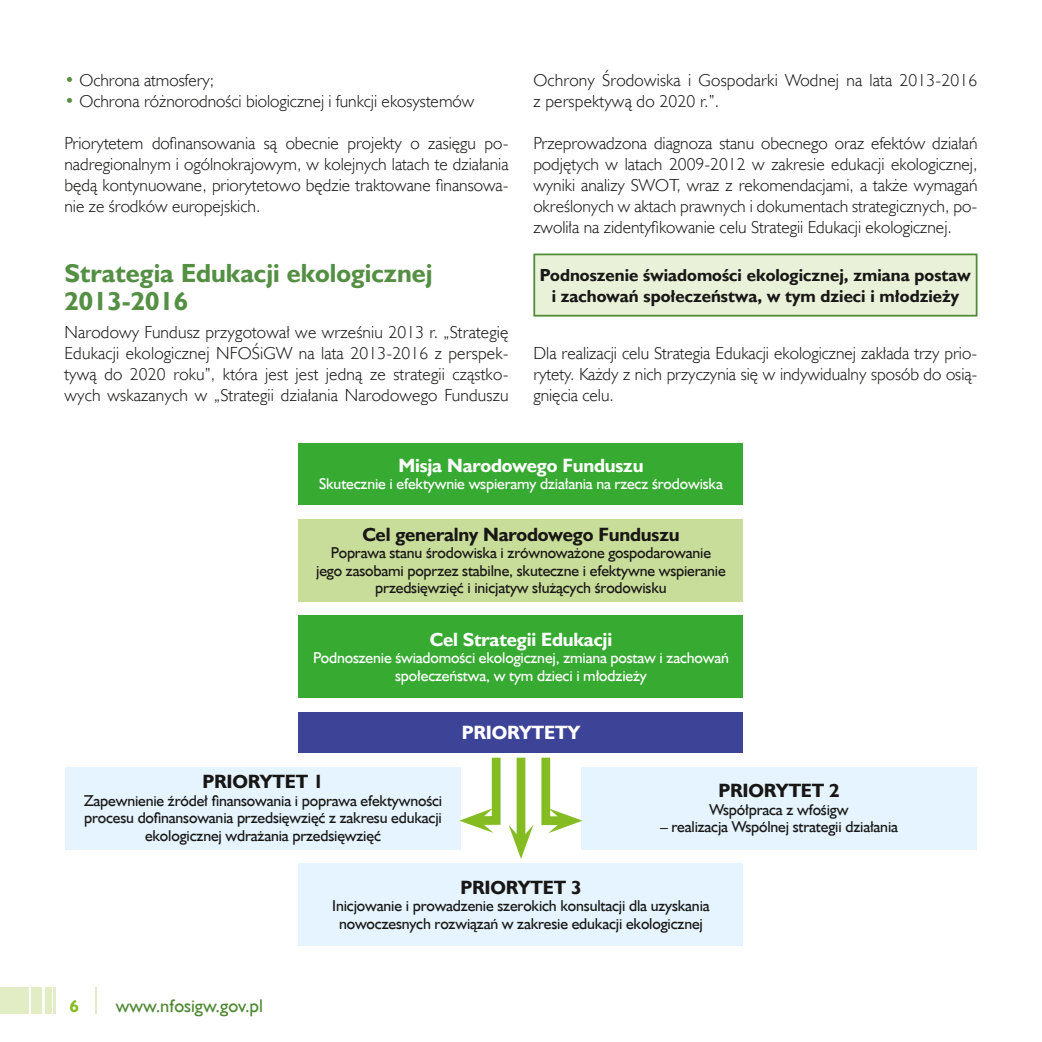
<style>
.page{position:relative;width:1042px;height:1042px;background:#fff}
.page>*{position:absolute;margin:0;border:0;box-sizing:border-box;transform-origin:0 0}
.t1{font:700 26.25px/28px "Humanst 521 EU";color:#548f44}
.t2{font:700 19.25px "Humanst 521 EU";letter-spacing:-.01em;color:#181716}
.t3{font:700 19.25px "Humanst 521 EU";letter-spacing:-.01em;color:#fff}
.t4{font:18.38px "Humanst 521 EU";color:#4f8933}
.t5{font:17.5px/21px "Humanst 521 Lt EU";color:#181716;text-align:justify}
.t6{font:700 17.5px/21px "Humanst 521 EU";color:#181716;text-align:center}
.t7{font:700 17.5px "Humanst 521 EU";color:#85bc21}
.t8{font:15.75px/17.5px "Humanst 521 EU";letter-spacing:-.01em;color:#181716;text-align:center}
.t9{font:15.75px/17.5px "Humanst 521 EU";letter-spacing:-.01em;color:#fff;text-align:center}
.s1{color:#548f44}
</style>
<div class="page">
<div style="left:0;top:987px;width:28px;height:27px;background:#e2ecc5"></div>
<div style="left:31px;top:987px;width:11px;height:27px;background:#e2ecc5"></div>
<div style="left:45px;top:987px;width:6px;height:27px;background:#e2ecc5"></div>
<hr style="left:54px;top:987px;width:2px;height:27px;background:#e2ecc5">
<svg style="left:95px;top:987px;width:1px;height:27px"></svg>
<div style="left:534px;top:254px;width:442px;height:62px;background:#eaf1d9"></div>
<div style="left:533px;top:253px;width:444px;height:63px;border:2px solid #4f8933"></div>
<div style="left:299px;top:443px;width:444px;height:62px;background:#37aa32"></div>
<div style="left:299px;top:712px;width:444px;height:40px;background:#3d4396"></div>
<div style="left:299px;top:519px;width:444px;height:82px;background:#c9dd9a"></div>
<div style="left:299px;top:616px;width:444px;height:82px;background:#37aa32"></div>
<div style="left:299px;top:863px;width:444px;height:83px;background:#e5f4fe"></div>
<div style="left:65px;top:767px;width:395px;height:82px;background:#e5f4fe"></div>
<div style="left:581px;top:767px;width:395px;height:82px;background:#e5f4fe"></div>
<svg style="left:459px;top:752px;width:123px;height:107px"></svg>
<p class="t5" style="left:64px;top:69px;width:151px"><span class="s1">•</span> Ochrona atmosfery;</p>
<p class="t5" style="left:64px;top:90px;width:411px"><span class="s1">•</span> Ochrona różnorodności biologicznej i funkcji ekosystemów</p>
<p class="t5" style="left:64px;top:132px;width:445px">Priorytetem dofinansowania są obecnie projekty o zasięgu po&shy;nadregionalnym i ogólnokrajowym, w kolejnych latach te działania będą kontynuowane, priorytetowo będzie traktowane finansowa&shy;nie ze środków europejskich.</p>
<h1 class="t1" style="left:64px;top:259px;width:369px">Strategia Edukacji ekologicznej<br>2013-2016</h1>
<p class="t5" style="left:64px;top:321px;width:445px">Narodowy Fundusz przygotował we wrześniu 2013 r. „Strategię Edukacji ekologicznej NFOŚiGW na lata 2013-2016 z perspek&shy;tywą do 2020 roku”, która jest jest jedną ze strategii cząstko&shy;wych wskazanych w „Strategii działania Narodowego Funduszu</p>
<p class="t5" style="left:533px;top:69px;width:445px">Ochrony Środowiska i Gospodarki Wodnej na lata 2013-2016 z perspektywą do 2020 r.”.</p>
<p class="t5" style="left:533px;top:132px;width:445px">Przeprowadzona diagnoza stanu obecnego oraz efektów działań podjętych w latach 2009-2012 w zakresie edukacji ekologicznej, wyniki analizy SWOT, wraz z rekomendacjami, a także wymagań określonych w aktach prawnych i dokumentach strategicznych, po&shy;zwoliła na zidentyfikowanie celu Strategii Edukacji ekologicznej.</p>
<p class="t6" style="left:540px;top:264px;width:432px">Podnoszenie świadomości ekologicznej, zmiana postaw i zachowań społeczeństwa, w tym dzieci i młodzieży</p>
<p class="t5" style="left:533px;top:342px;width:445px">Dla realizacji celu Strategia Edukacji ekologicznej zakłada trzy prio&shy;rytety. Każdy z nich przyczynia się w indywidualny sposób do osią&shy;gnięcia celu.</p>
<p class="t3" style="left:398px;top:453px;width:246px">Misja Narodowego Funduszu</p>
<p class="t9" style="left:319px;top:475px;width:405px">Skutecznie i efektywnie wspieramy działania na rzecz środowiska</p>
<p class="t2" style="left:362px;top:522px;width:319px">Cel generalny Narodowego Funduszu</p>
<p class="t8" style="left:316px;top:544px;width:411px">Poprawa stanu środowiska i zrównoważone gospodarowanie jego zasobami poprzez stabilne, skuteczne i efektywne wspieranie przedsięwzięć i inicjatyw służących środowisku</p>
<p class="t3" style="left:430px;top:627px;width:184px">Cel Strategii Edukacji</p>
<p class="t9" style="left:313px;top:649px;width:417px">Podnoszenie świadomości ekologicznej, zmiana postaw i zachowań społeczeństwa, w tym dzieci i młodzieży</p>
<p class="t2" style="left:202px;top:770px;width:123px">PRIORYTET 1</p>
<p class="t8" style="left:84px;top:792px;width:360px">Zapewnienie źródeł finansowania i poprawa efektywności procesu dofinansowania przedsięwzięć z zakresu edukacji ekologicznej wdrażania przedsięwzięć</p>
<p class="t3" style="left:462px;top:720px;width:120px">PRIORYTETY</p>
<p class="t2" style="left:718px;top:778px;width:123px">PRIORYTET 2</p>
<p class="t8" style="left:709px;top:800px;width:141px">Współpraca z wfośigw</p>
<p class="t8" style="left:660px;top:818px;width:239px">– realizacja Wspólnej strategii działania</p>
<p class="t7" style="left:69px;top:995px;width:11px">6</p>
<p class="t4" style="left:116px;top:994px;width:149px">www.nfosigw.gov.pl</p>
<p class="t2" style="left:460px;top:875px;width:123px">PRIORYTET 3</p>
<p class="t8" style="left:332px;top:897px;width:379px">Inicjowanie i prowadzenie szerokich konsultacji dla uzyskania nowoczesnych rozwiązań w zakresie edukacji ekologicznej</p>
</div>
